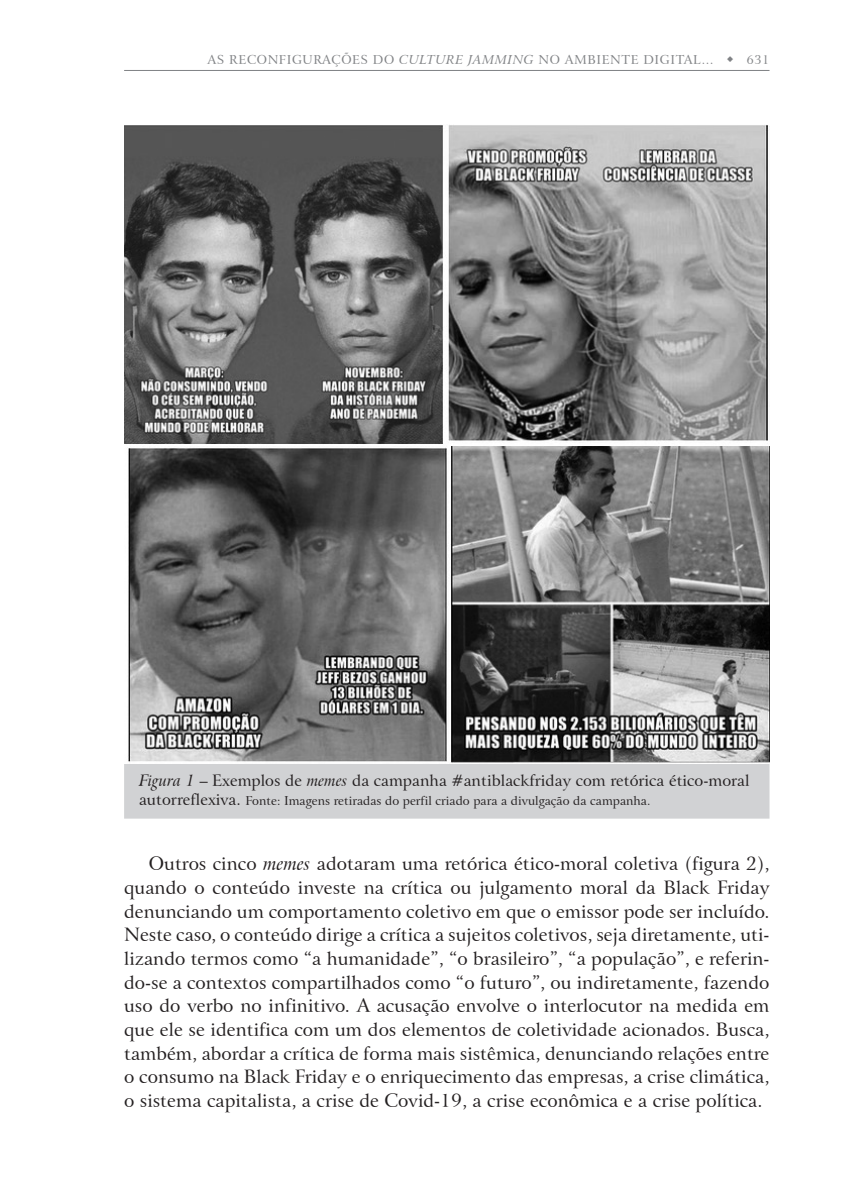
<style>
.page{position:relative;width:844px;height:1191px;background:#fff}
.page>*{position:absolute;margin:0;border:0;box-sizing:border-box;transform-origin:0 0}
.Texto_01{font:18.38px/23.6px "Arrus BT";color:#231f20;text-align:justify}
.Legendas_2_linhas{font:15.75px "Arrus BT";color:#231f20}
.Legendas_2_linhas-2{font:12.25px "Arrus BT";color:#231f20}
.t1{font:12.25px "Arrus BT";letter-spacing:.05em;color:#808285}
.s1{font-style:italic}
.s2{font-size:15.75px}
</style>
<div class="page">
<hr style="left:124px;top:70px;width:645px;height:1px;background:#808285">
<div style="left:124px;top:762px;width:645px;height:56px;background:#d1d2d4"></div>
<img style="left:124px;top:125px;width:645px;height:638px">
<p class="t1" style="left:207px;top:52px;width:563px">AS RECONFIGURAÇÕES DO <span class="s1">CULTURE JAMMING</span> NO AMBIENTE DIGITAL… ◆ 631</p>
<p class="Legendas_2_linhas" style="left:139px;top:770px;width:612px"><span class="s1">Figura 1</span> – Exemplos de <span class="s1">memes</span> da campanha #antiblackfriday com retórica ético-moral</p>
<p class="Legendas_2_linhas-2" style="left:139px;top:793px;width:513px"><span class="s2">autorreflexiva.</span> Fonte: Imagens retiradas do perfil criado para a divulgação da campanha.</p>
<p class="Texto_01" style="left:124px;top:852px;width:646px;text-indent:25px">Outros cinco <span class="s1">memes</span> adotaram uma retórica ético-moral coletiva (figura 2), quando o conteúdo investe na crítica ou julgamento moral da Black Friday denunciando um comportamento coletivo em que o emissor pode ser incluído.<br>Neste caso, o conteúdo dirige a crítica a sujeitos coletivos, seja diretamente, uti&shy;lizando termos como “a humanidade”, “o brasileiro”, “a população”, e referin&shy;do-se a contextos compartilhados como “o futuro”, ou indiretamente, fazendo uso do verbo no infinitivo. A acusação envolve o interlocutor na medida em que ele se identifica com um dos elementos de coletividade acionados. Busca, também, abordar a crítica de forma mais sistêmica, denunciando relações entre o consumo na Black Friday e o enriquecimento das empresas, a crise climática, o sistema capitalista, a crise de Covid-19, a crise econômica e a crise política.</p>
</div>
